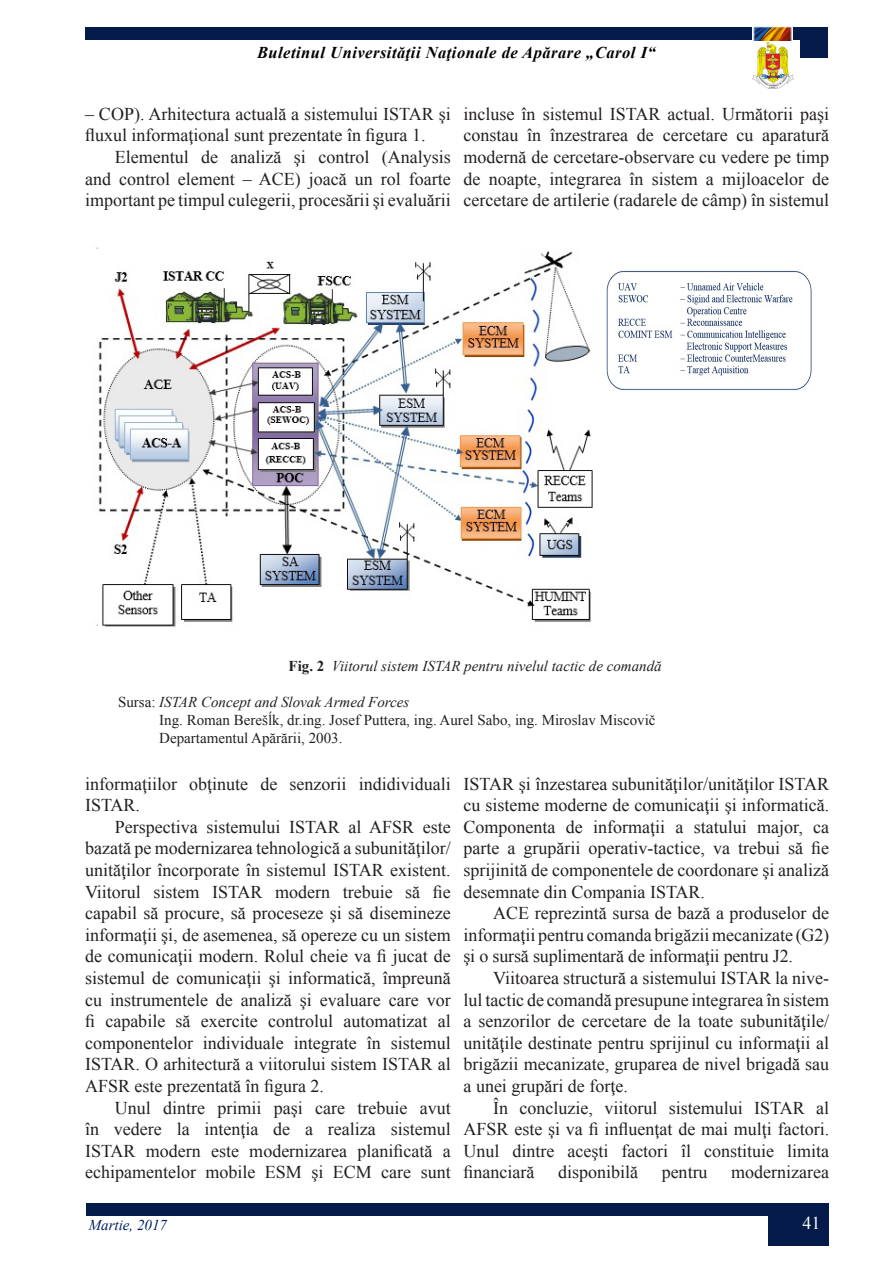
<style>
.page{position:relative;width:893px;height:1263px;background:#fff}
.page>*{position:absolute;margin:0;border:0;box-sizing:border-box;transform-origin:0 0}
.t1{font:18px/21.6px "Times New Roman";color:#231f20;text-align:justify}
.t2{font:18px "Times New Roman";color:#fff}
.t3{font:italic 700 16.5px "Times New Roman";letter-spacing:.03em;color:#000103}
.RTO_figure{font:15px "Times New Roman";color:#231f20}
.RTO_figure-2{font:italic 15px "Times New Roman";color:#231f20}
.t4{font:italic 15px "Times New Roman";color:#001d67}
.s1{font-weight:700;font-style:normal}
.s2{font-style:normal}
</style>
<div class="page">
<img style="left:753px;top:43px;width:40px;height:45px">
<div style="left:85px;top:27px;width:743px;height:13px;background:#041b49"></div>
<img style="left:752px;top:27px;width:40px;height:13px">
<div style="left:800px;top:36px;width:28px;height:22px;background:#041b49"></div>
<div style="left:87px;top:1203px;width:742px;height:13px;background:#041b49"></div>
<div style="left:768px;top:1216px;width:61px;height:29px;background:#041b49"></div>
<img style="left:96px;top:247px;width:497px;height:380px">
<img style="left:606px;top:270px;width:206px;height:121px">
<p class="t3" style="left:257px;top:41px;width:400px">Buletinul Universităţii Naţionale de Apărare „Carol I“</p>
<p class="t1" style="left:85px;top:102px;width:367px">– COP). Arhitectura actuală a sistemului ISTAR şi fluxul informaţional sunt prezentate în figura 1.</p>
<p class="t1" style="left:85px;top:146px;width:367px;text-indent:30px">Elementul de analiză şi control (Analysis and control element – ACE) joacă un rol foarte important pe timpul culegerii, procesării şi evaluării</p>
<p class="t1" style="left:463px;top:102px;width:367px">incluse în sistemul ISTAR actual. Următorii paşi constau în înzestrarea de cercetare cu aparatură modernă de cercetare-observare cu vedere pe timp de noapte, integrarea în sistem a mijloacelor de cercetare de artilerie (radarele de câmp) în sistemul</p>
<p class="RTO_figure-2" style="left:289px;top:655px;width:375px"><span class="s1">Fig. 2</span> Viitorul sistem ISTAR pentru nivelul tactic de comandă</p>
<p class="RTO_figure-2" style="left:118px;top:691px;width:293px"><span class="s2">Sursa:</span> ISTAR Concept and Slovak Armed Forces</p>
<p class="RTO_figure" style="left:159px;top:709px;width:498px">Ing. Roman Berešĺk, dr.ing. Josef Puttera, ing. Aurel Sabo, ing. Miroslav Miscovič</p>
<p class="RTO_figure" style="left:159px;top:727px;width:185px">Departamentul Apărării, 2003.</p>
<p class="t1" style="left:85px;top:772px;width:367px">informaţiilor obţinute de senzorii indidividuali<br>ISTAR.</p>
<p class="t1" style="left:85px;top:815px;width:367px;text-indent:30px">Perspectiva sistemului ISTAR al AFSR este bazată pe modernizarea tehnologică a subunităţilor/ unităţilor încorporate în sistemul ISTAR existent.<br>Viitorul sistem ISTAR modern trebuie să fie capabil să procure, să proceseze şi să disemineze informaţii şi, de asemenea, să opereze cu un sistem de comunicaţii modern. Rolul cheie va fi jucat de sistemul de comunicaţii şi informatică, împreună cu instrumentele de analiză şi evaluare care vor fi capabile să exercite controlul automatizat al componentelor individuale integrate în sistemul ISTAR. O arhitectură a viitorului sistem ISTAR al AFSR este prezentată în figura 2.</p>
<p class="t1" style="left:85px;top:1096px;width:367px;text-indent:30px">Unul dintre primii paşi care trebuie avut în vedere la intenţia de a realiza sistemul ISTAR modern este modernizarea planificată a echipamentelor mobile ESM şi ECM care sunt</p>
<p class="t1" style="left:463px;top:772px;width:367px">ISTAR şi înzestarea subunităţilor/unităţilor ISTAR cu sisteme moderne de comunicaţii şi informatică.<br>Componenta de informaţii a statului major, ca parte a grupării operativ-tactice, va trebui să fie sprijinită de componentele de coordonare şi analiză desemnate din Compania ISTAR.</p>
<p class="t1" style="left:463px;top:902px;width:367px;text-indent:30px">ACE reprezintă sursa de bază a produselor de informaţii pentru comanda brigăzii mecanizate (G2) şi o sursă suplimentară de informaţii pentru J2.</p>
<p class="t1" style="left:463px;top:966px;width:367px;text-indent:30px">Viitoarea structură a sistemului ISTAR la nive&shy;lul tactic de comandă presupune integrarea în sistem a senzorilor de cercetare de la toate subunităţile/ unităţile destinate pentru sprijinul cu informaţii al brigăzii mecanizate, gruparea de nivel brigadă sau a unei grupări de forţe.</p>
<p class="t1" style="left:463px;top:1096px;width:367px;text-indent:30px">În concluzie, viitorul sistemului ISTAR al AFSR este şi va fi influenţat de mai mulţi factori.<br>Unul dintre aceşti factori îl constituie limita financiară</p>
<p class="t1" style="left:558px;top:1161px;width:82px">disponibilă</p>
<p class="t1" style="left:662px;top:1161px;width:47px">pentru</p>
<p class="t1" style="left:731px;top:1161px;width:99px">modernizarea</p>
<p class="t4" style="left:89px;top:1215px;width:80px">Martie, 2017</p>
<p class="t2" style="left:802px;top:1210px;width:19px">41</p>
</div>
